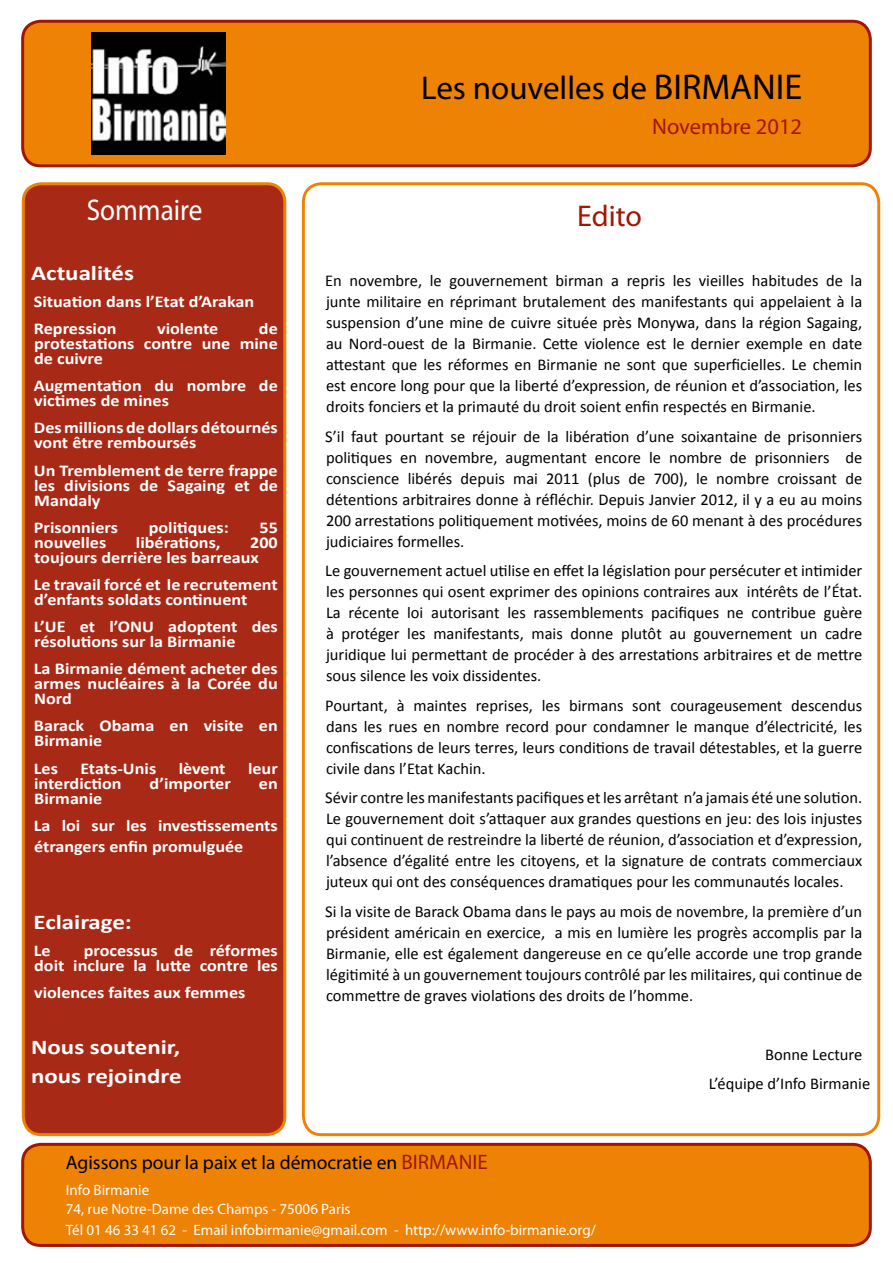
<style>
.page{position:relative;width:893px;height:1263px;background:#fff}
.page>*{position:absolute;margin:0;border:0;box-sizing:border-box;transform-origin:0 0}
.t1{font:33px "Myriad Pro";color:#000}
.t2{font:30px "Myriad Pro";color:#fff;scale:.91 1}
.t3{font:30px "Myriad Pro";color:#a01602}
.t4{font:22.5px "Myriad Pro";color:#a01602}
.t5{font:700 21px/28.2px "Calibri";color:#fff;scale:1.19 1}
.t6{font:19.5px "Myriad Pro";color:#000}
.t7{font:16.5px/21px "Calibri";color:#000;text-align:justify}
.t8{font:700 16.5px/15px "Calibri";color:#fff;scale:1.1 1}
.t9{font:15px/20px "Myriad Pro";color:#fff}
.s1{font-size:36px}
.s2{font-size:21px;color:#a01602}
</style>
<div class="page">
<div style="left:23px;top:21px;width:847px;height:145px;background:#ee8205;border-radius:18px"></div>
<img style="left:92px;top:32px;width:133px;height:122px">
<div style="left:21px;top:20px;width:851px;height:147px;border:3px solid #a01602;border-radius:18px"></div>
<div style="left:23px;top:1144px;width:847px;height:101px;background:#ee8205;border-radius:18px"></div>
<div style="left:21px;top:1143px;width:851px;height:104px;border:3px solid #a01602;border-radius:18px"></div>
<div style="left:23px;top:184px;width:262px;height:950px;background:#a82916;border-radius:18px"></div>
<div style="left:22px;top:182px;width:264px;height:954px;border:3px solid #ee8205;border-radius:18px"></div>
<div style="left:302px;top:182px;width:578px;height:954px;border:3px solid #ee8205;border-radius:18px"></div>
<h1 class="t1" style="left:421px;top:68px;width:382px">Les nouvelles de <span class="s1">BIRMANIE</span></h1>
<h3 class="t4" style="left:652px;top:112px;width:151px">Novembre 2012</h3>
<h2 class="t2" style="left:87px;top:192px;width:129px">Sommaire</h2>
<h2 class="t3" style="left:577px;top:198px;width:66px">Edito</h2>
<p class="t5" style="left:31px;top:259px;width:88px">Actualités</p>
<p class="t8" style="left:34px;top:288px;width:202px;line-height:27.2px">Situation dans l’Etat d’Arakan<br>Repression</p>
<p class="t7" style="left:325px;top:270px;width:539px">En novembre, le gouvernement birman a repris les vieilles habitudes de la junte militaire en réprimant brutalement des manifestants qui appelaient à la suspension d’une mine de cuivre située près Monywa, dans la région Sagaing, au Nord-ouest de la Birmanie. Cette violence est le dernier exemple en date attestant que les réformes en Birmanie ne sont que superficielles. Le chemin est encore long pour que la liberté d’expression, de réunion et d’association, les droits fonciers et la primauté du droit soient enfin respectés en Birmanie.</p>
<p class="t7" style="left:325px;top:426px;width:539px">S’il faut pourtant se réjouir de la libération d’une soixantaine de prisonniers politiques en novembre, augmentant encore le nombre de prisonniers de conscience libérés depuis mai 2011 (plus de 700), le nombre croissant de détentions arbitraires donne à réfléchir. Depuis Janvier 2012, il y a eu au moins 200 arrestations politiquement motivées, moins de 60 menant à des procédures judiciaires formelles.</p>
<p class="t7" style="left:325px;top:560px;width:539px">Le gouvernement actuel utilise en effet la législation pour persécuter et intimider les personnes qui osent exprimer des opinions contraires aux intérêts de l’État.<br>La récente loi autorisant les rassemblements pacifiques ne contribue guère à protéger les manifestants, mais donne plutôt au gouvernement un cadre juridique lui permettant de procéder à des arrestations arbitraires et de mettre sous silence les voix dissidentes.</p>
<p class="t7" style="left:325px;top:695px;width:538px">Pourtant, à maintes reprises, les birmans sont courageusement descendus dans les rues en nombre record pour condamner le manque d’électricité, les confiscations de leurs terres, leurs conditions de travail détestables, et la guerre civile dans l’Etat Kachin.</p>
<p class="t7" style="left:325px;top:787px;width:539px">Sévir contre les manifestants pacifiques et les arrêtant n’a jamais été une solution.<br>Le gouvernement doit s’attaquer aux grandes questions en jeu: des lois injustes qui continuent de restreindre la liberté de réunion, d’association et d’expression, l’absence d’égalité entre les citoyens, et la signature de contrats commerciaux juteux qui ont des conséquences dramatiques pour les communautés locales.</p>
<p class="t7" style="left:325px;top:901px;width:538px">Si la visite de Barack Obama dans le pays au mois de novembre, la première d’un président américain en exercice, a mis en lumière les progrès accomplis par la Birmanie, elle est également dangereuse en ce qu’elle accorde une trop grande légitimité à un gouvernement toujours contrôlé par les militaires, qui continue de commettre de graves violations des droits de l’homme.</p>
<p class="t8" style="left:157px;top:321px;width:57px">violente</p>
<p class="t8" style="left:34px;top:321px;width:223px;text-align:justify;text-indent:225px">de protestations contre une mine de cuivre</p>
<p class="t8" style="left:34px;top:378px;width:223px">Augmentation du nombre de victimes de mines</p>
<p class="t8" style="left:34px;top:420px;width:223px">Des millions de dollars détournés vont être remboursés</p>
<p class="t8" style="left:34px;top:462px;width:223px;text-align:justify">Un Tremblement de terre frappe les divisions de Sagaing et de Mandaly</p>
<p class="t8" style="left:34px;top:520px;width:78px">Prisonniers</p>
<p class="t8" style="left:149px;top:520px;width:74px">politiques:</p>
<p class="t8" style="left:259px;top:520px;width:18px">55</p>
<p class="t8" style="left:34px;top:535px;width:67px">nouvelles</p>
<p class="t8" style="left:136px;top:535px;width:78px">libérations,</p>
<p class="t8" style="left:34px;top:535px;width:223px;text-indent:216px">200 toujours derrière les barreaux</p>
<p class="t8" style="left:34px;top:577px;width:223px">Le travail forcé et le recrutement d’enfants soldats continuent</p>
<p class="t8" style="left:34px;top:619px;width:223px">L’UE et l’ONU adoptent des résolutions sur la Birmanie</p>
<p class="t8" style="left:34px;top:661px;width:223px;text-align:justify">La Birmanie dément acheter des armes nucléaires à la Corée du Nord</p>
<p class="t8" style="left:34px;top:718px;width:223px">Barack Obama en visite en<br>Birmanie</p>
<p class="t8" style="left:34px;top:761px;width:23px">Les</p>
<p class="t8" style="left:80px;top:761px;width:70px">Etats-Unis</p>
<p class="t8" style="left:179px;top:761px;width:44px">lèvent</p>
<p class="t8" style="left:248px;top:761px;width:29px">leur</p>
<p class="t8" style="left:34px;top:776px;width:81px">interdiction</p>
<p class="t8" style="left:150px;top:776px;width:75px">d’importer</p>
<p class="t8" style="left:259px;top:776px;width:19px">en</p>
<p class="t8" style="left:34px;top:784px;width:223px;line-height:27.2px">Birmanie<br>La loi sur les investissements</p>
<p class="t8" style="left:34px;top:839px;width:192px">étrangers enfin promulguée</p>
<p class="t5" style="left:34px;top:907px;width:84px">Eclairage:</p>
<p class="t8" style="left:34px;top:943px;width:17px">Le</p>
<p class="t8" style="left:34px;top:943px;width:223px;text-align:right">processus de réformes<br>doit inclure la lutte contre les</p>
<p class="t8" style="left:34px;top:985px;width:193px">violences faites aux femmes</p>
<p class="t5" style="left:31px;top:1033px;width:128px">Nous soutenir, nous rejoindre</p>
<p class="t6" style="left:66px;top:1151px;width:423px">Agissons pour la paix et la démocratie en <span class="s2">BIRMANIE</span></p>
<p class="t9" style="left:66px;top:1179px;width:531px">Info Birmanie<br>74, rue Notre-Dame des Champs - 75006 Paris<br>Tél 01 46 33 41 62 - Email infobirmanie@gmail.com - http://www.info-birmanie.org/</p>
<p class="t7" style="left:709px;top:1040px;width:163px;line-height:29.4px;text-indent:57px">Bonne Lecture<br>L’équipe d’Info Birmanie</p>
</div>
